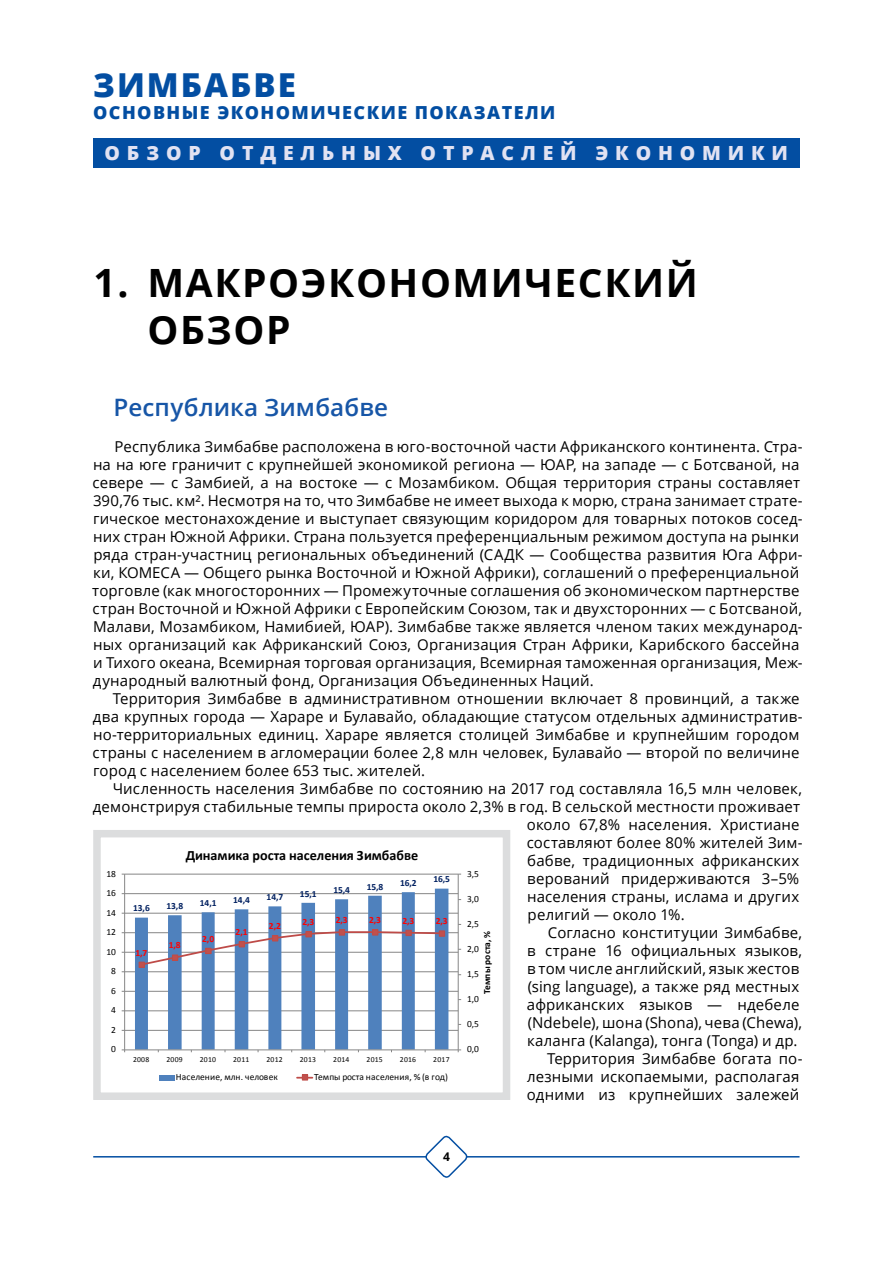
<style>
.page{position:relative;width:893px;height:1263px;background:#fff}
.page>*{position:absolute;margin:0;border:0;box-sizing:border-box;transform-origin:0 0}
.t1{font:700 39px/46.8px "Open Sans";letter-spacing:.04em;color:#000}
.t2{font:800 33px "Open Sans";letter-spacing:.06em;color:#034ea2}
.t3{font:600 24px "Open Sans";letter-spacing:.005em;color:#1756a7}
.t4{font:800 19.5px "Open Sans";letter-spacing:.35em;color:#e1e2f2}
.t5{font:800 18px "Open Sans";letter-spacing:.08em;color:#034ea2}
.t6{font:15px/18px "Open Sans";letter-spacing:.01em;color:#000}
.t7{font:700 14.25px "Calibri";color:#000}
.t8{font:700 12px "Open Sans";color:#000}
.t9{font:9.45px "Calibri";color:#000}
.t10{font:700 9.45px "Calibri";letter-spacing:-.005em;color:#002060}
.t11{font:700 9.45px "Calibri";color:#f00}
.t12{font:700 9.45px "Calibri";letter-spacing:.01em;color:#000}
.t13{font:7.65px "Calibri";letter-spacing:.03em;color:#000}
</style>
<div class="page">
<hr style="left:93px;top:1156px;width:706px;height:1px;background:#034ea2">
<svg style="left:424px;top:1135px;width:44px;height:43px"></svg>
<div style="left:93px;top:138px;width:706px;height:29px;background:#034ea2"></div>
<svg style="left:93px;top:830px;width:418px;height:270px"></svg>
<h2 class="t2" style="left:93px;top:60px;width:204px">ЗИМБАБВЕ</h2>
<p class="t5" style="left:93px;top:99px;width:464px">ОСНОВНЫЕ ЭКОНОМИЧЕСКИЕ ПОКАЗАТЕЛИ</p>
<h3 class="t4" style="left:105px;top:138px;width:685px">ОБЗОР ОТДЕЛЬНЫХ ОТРАСЛЕЙ ЭКОНОМИКИ</h3>
<h1 class="t1" style="left:148px;top:259px;width:552px;text-indent:-54px">1. МАКРОЭКОНОМИЧЕСКИЙ<br>ОБЗОР</h1>
<h3 class="t3" style="left:114px;top:391px;width:276px">Республика Зимбабве</h3>
<p class="t6" style="left:92px;top:437px;width:712px;text-indent:22px">Республика Зимбабве расположена в юго-восточной части Африканского континента. Стра&shy;на на юге граничит с крупнейшей экономикой региона — ЮАР, на западе — с Ботсваной, на севере — с Замбией, а на востоке — с Мозамбиком. Общая территория страны составляет 390,76 тыс. км². Несмотря на то, что Зимбабве не имеет выхода к морю, страна занимает страте&shy;гическое местонахождение и выступает связующим коридором для товарных потоков сосед&shy;них стран Южной Африки. Страна пользуется преференциальным режимом доступа на рынки ряда стран-участниц региональных объединений (САДК — Сообщества развития Юга Афри&shy;ки, КОМЕСА — Общего рынка Восточной и Южной Африки), соглашений о преференциальной торговле (как многосторонних — Промежуточные соглашения об экономическом партнерстве стран Восточной и Южной Африки с Европейским Союзом, так и двухсторонних — с Ботсваной, Малави, Мозамбиком, Намибией, ЮАР). Зимбабве также является членом таких международ&shy;ных организаций как Африканский Союз, Организация Стран Африки, Карибского бассейна и Тихого океана, Всемирная торговая организация, Всемирная таможенная организация, Меж&shy;дународный валютный фонд, Организация Объединенных Наций.</p>
<p class="t6" style="left:93px;top:689px;width:712px;text-indent:20px">Территория Зимбабве в административном отношении включает 8 провинций, а также два крупных города — Хараре и Булавайо, обладающие статусом отдельных административ&shy;но-территориальных единиц. Хараре является столицей Зимбабве и крупнейшим городом страны с населением в агломерации более 2,8 млн человек, Булавайо — второй по величине город с населением более 653 тыс. жителей.</p>
<p class="t6" style="left:113px;top:779px;width:691px">Численность населения Зимбабве по состоянию на 2017 год составляла 16,5 млн человек,</p>
<p class="t6" style="left:93px;top:797px;width:709px">демонстрируя стабильные темпы прироста около 2,3% в год. В сельской местности проживает</p>
<p class="t6" style="left:527px;top:815px;width:274px">около 67,8% населения. Христиане</p>
<p class="t6" style="left:527px;top:833px;width:277px">составляют более 80% жителей Зим-</p>
<p class="t6" style="left:527px;top:851px;width:274px">бабве, традиционных африканских</p>
<p class="t6" style="left:527px;top:869px;width:274px">верований придерживаются 3–5%</p>
<p class="t6" style="left:527px;top:887px;width:273px">населения страны, ислама и других</p>
<p class="t6" style="left:528px;top:905px;width:156px">религий — около 1%.</p>
<p class="t6" style="left:548px;top:923px;width:256px">Согласно конституции Зимбабве,</p>
<p class="t6" style="left:527px;top:941px;width:276px">в стране 16 официальных языков,</p>
<p class="t6" style="left:527px;top:959px;width:274px">в том числе английский, язык жестов</p>
<p class="t6" style="left:528px;top:977px;width:273px">(sing language), а также ряд местных</p>
<p class="t6" style="left:527px;top:995px;width:274px">африканских языков — ндебеле</p>
<p class="t6" style="left:528px;top:1013px;width:276px">(Ndebele), шона (Shona), чева (Chewa),</p>
<p class="t6" style="left:527px;top:1031px;width:270px">каланга (Kalanga), тонга (Tonga) и др.</p>
<p class="t6" style="left:547px;top:1049px;width:257px">Территория Зимбабве богата по-</p>
<p class="t6" style="left:527px;top:1067px;width:274px">лезными ископаемыми, располагая</p>
<p class="t6" style="left:527px;top:1085px;width:274px">одними из крупнейших залежей</p>
<p class="t7" style="left:186px;top:846px;width:234px">Динамика роста населения Зимбабве</p>
<p class="t9" style="left:106px;top:868px;width:11px">18</p>
<p class="t9" style="left:467px;top:868px;width:13px">3,5</p>
<p class="t10" style="left:133px;top:902px;width:18px">13,6</p>
<p class="t10" style="left:167px;top:900px;width:18px">13,8</p>
<p class="t10" style="left:200px;top:897px;width:18px">14,1</p>
<p class="t10" style="left:233px;top:894px;width:18px">14,4</p>
<p class="t10" style="left:267px;top:891px;width:18px">14,7</p>
<p class="t10" style="left:300px;top:887px;width:18px">15,1</p>
<p class="t10" style="left:333px;top:884px;width:18px">15,4</p>
<p class="t10" style="left:367px;top:880px;width:18px">15,8</p>
<p class="t10" style="left:400px;top:877px;width:18px">16,2</p>
<p class="t10" style="left:433px;top:873px;width:18px">16,5</p>
<p class="t11" style="left:136px;top:946px;width:13px">1,7</p>
<p class="t9" style="left:106px;top:887px;width:11px">16</p>
<p class="t9" style="left:467px;top:893px;width:13px">3,0</p>
<p class="t9" style="left:106px;top:907px;width:11px">14</p>
<p class="t11" style="left:302px;top:916px;width:13px">2,3</p>
<p class="t11" style="left:336px;top:914px;width:13px">2,3</p>
<p class="t11" style="left:369px;top:914px;width:13px">2,3</p>
<p class="t11" style="left:402px;top:914px;width:13px">2,3</p>
<p class="t11" style="left:436px;top:915px;width:13px">2,3</p>
<p class="t9" style="left:467px;top:918px;width:13px">2,5</p>
<p class="t11" style="left:269px;top:920px;width:13px">2,2</p>
<p class="t11" style="left:236px;top:926px;width:13px">2,1</p>
<p class="t9" style="left:106px;top:926px;width:11px">12</p>
<p class="t12" style="left:481px;top:994px;width:65px;rotate:-90deg">Темпы роста, %</p>
<p class="t11" style="left:202px;top:932px;width:13px">2,0</p>
<p class="t11" style="left:169px;top:939px;width:13px">1,8</p>
<p class="t9" style="left:467px;top:943px;width:13px">2,0</p>
<p class="t9" style="left:106px;top:946px;width:11px">10</p>
<p class="t9" style="left:111px;top:965px;width:6px">8</p>
<p class="t9" style="left:467px;top:968px;width:13px">1,5</p>
<p class="t9" style="left:111px;top:985px;width:6px">6</p>
<p class="t9" style="left:467px;top:993px;width:13px">1,0</p>
<p class="t9" style="left:111px;top:1004px;width:6px">4</p>
<p class="t9" style="left:467px;top:1018px;width:13px">0,5</p>
<p class="t9" style="left:111px;top:1024px;width:6px">2</p>
<p class="t9" style="left:111px;top:1043px;width:6px">0</p>
<p class="t9" style="left:467px;top:1043px;width:13px">0,0</p>
<p class="t13" style="left:133px;top:1055px;width:18px">2008</p>
<p class="t13" style="left:166px;top:1055px;width:18px">2009</p>
<p class="t13" style="left:200px;top:1055px;width:18px">2010</p>
<p class="t13" style="left:233px;top:1055px;width:18px">2011</p>
<p class="t13" style="left:266px;top:1055px;width:18px">2012</p>
<p class="t13" style="left:300px;top:1055px;width:18px">2013</p>
<p class="t13" style="left:333px;top:1055px;width:18px">2014</p>
<p class="t13" style="left:367px;top:1055px;width:18px">2015</p>
<p class="t13" style="left:400px;top:1055px;width:18px">2016</p>
<p class="t13" style="left:433px;top:1055px;width:18px">2017</p>
<p class="t9" style="left:176px;top:1071px;width:103px">Население, млн. человек</p>
<p class="t9" style="left:314px;top:1071px;width:135px">Темпы роста населения, % (в год)</p>
<p class="t8" style="left:443px;top:1148px;width:8px">4</p>
</div>
